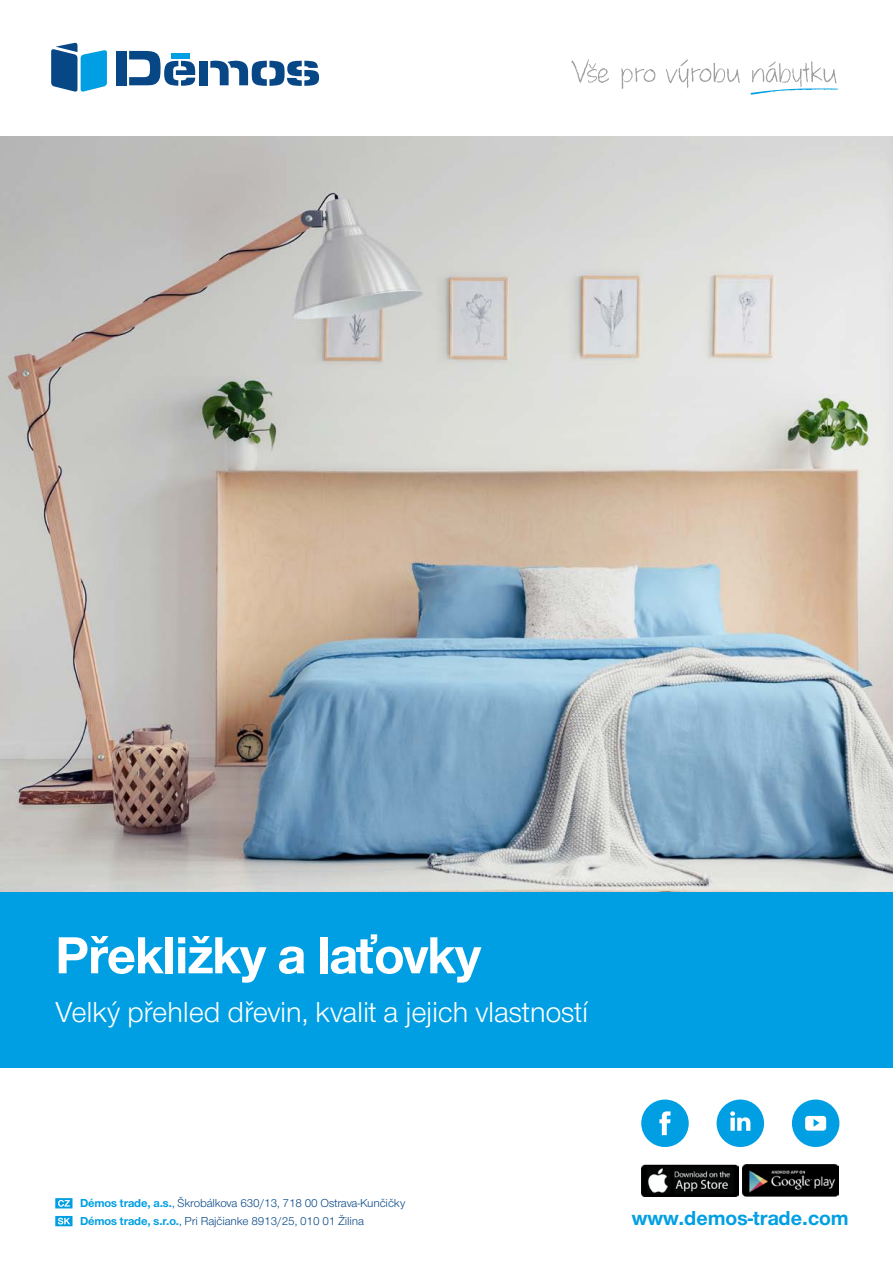
<style>
.page{position:relative;width:893px;height:1263px;background:#fff}
.page>*{position:absolute;margin:0;border:0;box-sizing:border-box;transform-origin:0 0}
.t1{font:700 54px "Nimbus Sans Novus TOT";letter-spacing:-.02em;color:#fff}
.t2{font:30px "Nimbus Sans Novus TOT";letter-spacing:-.01em;color:#fff}
.t3{font:700 21px "Nimbus Sans Novus TOT";color:#009fe3}
.t4{font:12px/18px "Nimbus San Nov";letter-spacing:-.01em;color:#074786}
.s1{font-weight:700;color:#009fe3}
</style>
<div class="page">
<div style="left:116px;top:51px;width:10px;height:34px;background:#074786"></div>
<svg style="left:129px;top:51px;width:66px;height:35px"></svg>
<div style="left:199px;top:61px;width:9px;height:24px;background:#074786"></div>
<svg style="left:210px;top:61px;width:109px;height:25px"></svg>
<div style="left:171px;top:53px;width:18px;height:5px;background:#009fe3"></div>
<svg style="left:51px;top:43px;width:56px;height:49px"></svg>
<img style="left:0;top:136px;width:893px;height:756px">
<svg style="left:750px;top:62px;width:89px;height:33px"></svg>
<svg style="left:666px;top:59px;width:74px;height:29px"></svg>
<svg style="left:621px;top:68px;width:34px;height:21px"></svg>
<svg style="left:572px;top:59px;width:37px;height:24px"></svg>
<svg style="left:717px;top:1099px;width:47px;height:48px"></svg>
<svg style="left:792px;top:1099px;width:47px;height:48px"></svg>
<svg style="left:641px;top:1099px;width:48px;height:48px"></svg>
<img style="left:743px;top:1165px;width:95px;height:32px">
<img style="left:642px;top:1164px;width:96px;height:32px">
<div style="left:0;top:892px;width:893px;height:175px;background:#009fe3"></div>
<svg style="left:55px;top:1198px;width:17px;height:10px"></svg>
<svg style="left:55px;top:1216px;width:17px;height:10px"></svg>
<h1 class="t1" style="left:55px;top:923px;width:428px">Překližky a laťovky</h1>
<h2 class="t2" style="left:55px;top:995px;width:535px">Velký přehled dřevin, kvalit a jejich vlastností</h2>
<p class="t4" style="left:80px;top:1194px;width:327px"><span class="s1">Démos trade, a.s.</span>, Škrobálkova 630/13, 718 00 Ostrava-Kunčičky<br><span class="s1">Démos trade, s.r.o.</span>, Pri Rajčianke 8913/25, 010 01 Žilina</p>
<h3 class="t3" style="left:632px;top:1206px;width:218px">www.demos-trade.com</h3>
</div>
